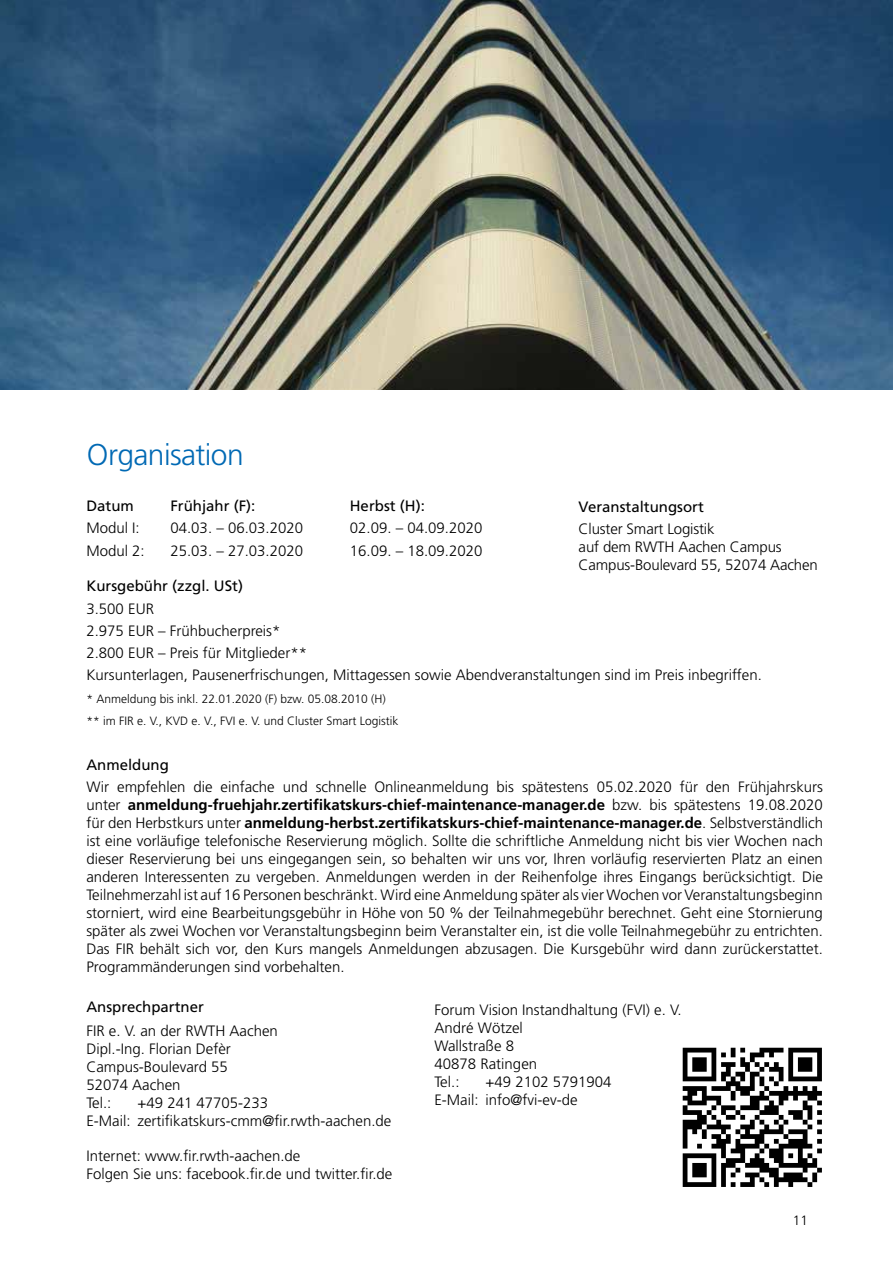
<style>
.page{position:relative;width:893px;height:1263px;background:#fff}
.page>*{position:absolute;margin:0;border:0;box-sizing:border-box;transform-origin:0 0}
.t1{font:300 30px "Frutiger";letter-spacing:-.02em;color:#0069b4}
.t2{font:300 15px/18px "Frutiger";color:#000}
.t3{font:15px "Frutiger";color:#000}
.t4{font:300 13.5px "Frutiger";color:#000}
.t5{font:300 12px/22.2px "Frutiger";color:#000}
.s1{font-weight:700}
</style>
<div class="page">
<img style="left:1px;top:1px;width:892px;height:388px">
<svg style="left:683px;top:1048px;width:139px;height:139px"></svg>
<h1 class="t1" style="left:87px;top:438px;width:158px">Organisation</h1>
<p class="t3" style="left:86px;top:497px;width:49px">Datum</p>
<p class="t3" style="left:170px;top:497px;width:87px">Frühjahr (F):</p>
<p class="t3" style="left:350px;top:497px;width:77px">Herbst (H):</p>
<p class="t2" style="left:86px;top:519px;width:55px">Modul I:</p>
<p class="t2" style="left:170px;top:519px;width:134px">04.03. – 06.03.2020</p>
<p class="t2" style="left:350px;top:519px;width:134px">02.09. – 04.09.2020</p>
<p class="t2" style="left:86px;top:542px;width:60px">Modul 2:</p>
<p class="t2" style="left:170px;top:542px;width:134px">25.03. – 27.03.2020</p>
<p class="t2" style="left:350px;top:542px;width:134px">16.09. – 18.09.2020</p>
<p class="t3" style="left:86px;top:577px;width:158px">Kursgebühr (zzgl. USt)</p>
<p class="t2" style="left:86px;top:598px;width:677px;line-height:22.2px">3.500 EUR<br>2.975 EUR – Frühbucherpreis*<br>2.800 EUR – Preis für Mitglieder**<br>Kursunterlagen, Pausenerfrischungen, Mittagessen sowie Abendveranstaltungen sind im Preis inbegriffen.</p>
<p class="t5" style="left:86px;top:688px;width:314px">* Anmeldung bis inkl. 22.01.2020 (F) bzw. 05.08.2010 (H) ** im FIR e. V., KVD e. V., FVI e. V. und Cluster Smart Logistik</p>
<p class="t3" style="left:86px;top:755px;width:84px">Anmeldung</p>
<p class="t2" style="left:86px;top:778px;width:738px;text-align:justify">Wir empfehlen die einfache und schnelle Onlineanmeldung bis spätestens 05.02.2020 für den Frühjahrskurs unter <span class="s1">anmeldung-fruehjahr.zertifikatskurs-chief-maintenance-manager.de</span> bzw. bis spätestens 19.08.2020 für den Herbstkurs unter <span class="s1">anmeldung-herbst.zertifikatskurs-chief-maintenance-manager.de</span>. Selbstverständlich ist eine vorläufige telefonische Reservierung möglich. Sollte die schriftliche Anmeldung nicht bis vier Wochen nach dieser Reservierung bei uns eingegangen sein, so behalten wir uns vor, Ihren vorläufig reservierten Platz an einen anderen Interessenten zu vergeben. Anmeldungen werden in der Reihenfolge ihres Eingangs berücksichtigt. Die Teilnehmerzahl ist auf 16 Personen beschränkt. Wird eine Anmeldung später als vier Wochen vor Veranstaltungsbeginn storniert, wird eine Bearbeitungsgebühr in Höhe von 50 % der Teilnahmegebühr berechnet. Geht eine Stornierung später als zwei Wochen vor Veranstaltungsbeginn beim Veranstalter ein, ist die volle Teilnahmegebühr zu entrichten.<br>Das FIR behält sich vor, den Kurs mangels Anmeldungen abzusagen. Die Kursgebühr wird dann zurückerstattet.<br>Programmänderungen sind vorbehalten.</p>
<p class="t3" style="left:86px;top:998px;width:119px">Ansprechpartner</p>
<p class="t2" style="left:86px;top:1022px;width:193px">FIR e. V. an der RWTH Aachen<br>Dipl.-Ing. Florian Defèr<br>Campus-Boulevard 55<br>52074 Aachen<br>Tel.:</p>
<p class="t3" style="left:579px;top:498px;width:127px">Veranstaltungsort</p>
<p class="t2" style="left:579px;top:520px;width:241px">Cluster Smart Logistik<br>auf dem RWTH Aachen Campus<br>Campus-Boulevard 55, 52074 Aachen</p>
<p class="t2" style="left:434px;top:1001px;width:249px">Forum Vision Instandhaltung (FVI) e. V.<br>André Wötzel<br>Wallstraße 8<br>40878 Ratingen<br>Tel.:</p>
<p class="t2" style="left:434px;top:1073px;width:179px;text-indent:51px">+49 2102 5791904<br>E-Mail: info@fvi-ev-de</p>
<p class="t2" style="left:86px;top:1094px;width:306px;text-indent:51px">+49 241 47705-233<br>E-Mail: zertifikatskurs-cmm@fir.rwth-aachen.de</p>
<p class="t2" style="left:86px;top:1147px;width:307px">Internet: www.fir.rwth-aachen.de<br>Folgen Sie uns: facebook.fir.de und twitter.fir.de</p>
<p class="t4" style="left:793px;top:1213px;width:17px">11</p>
</div>
